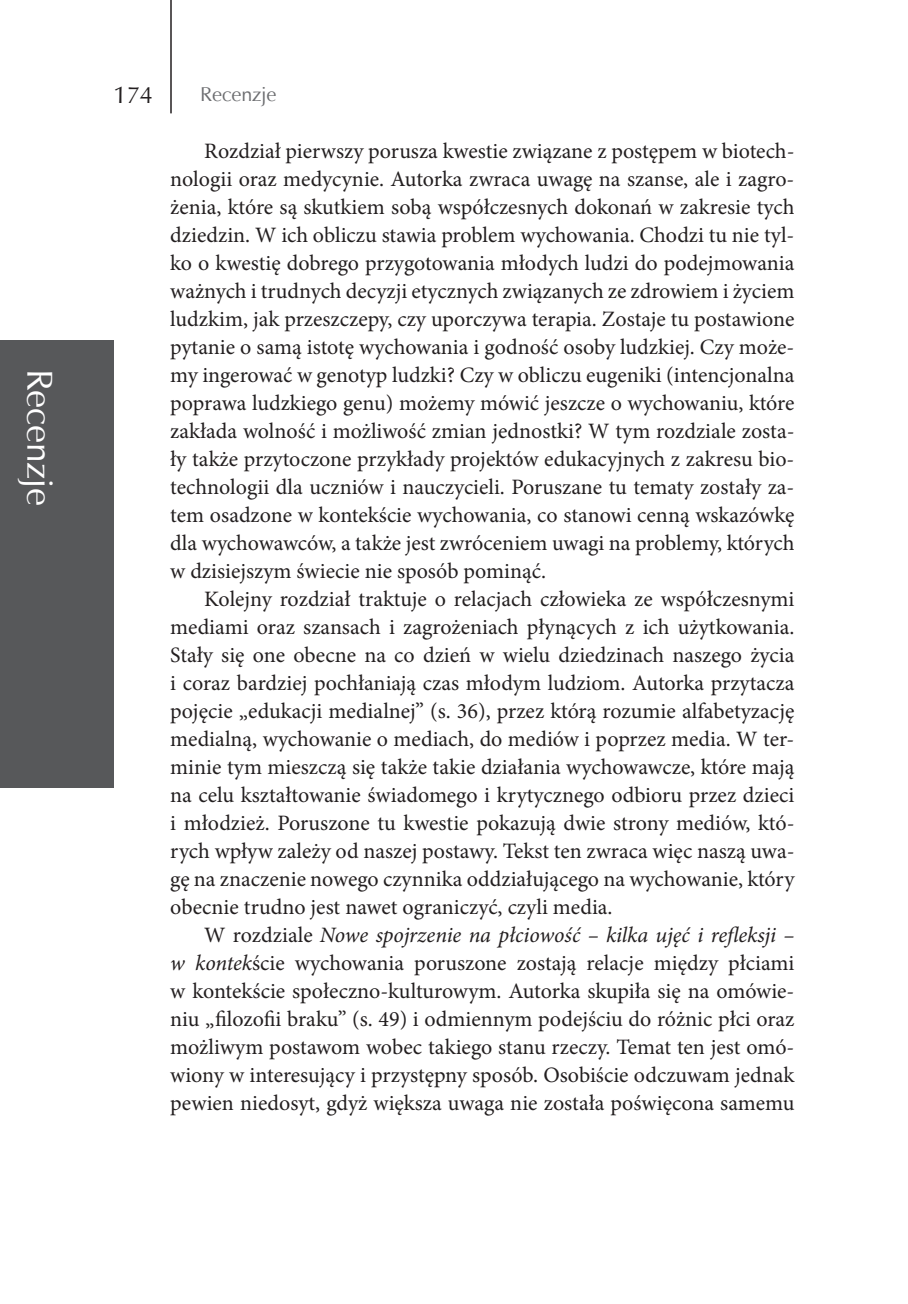
<style>
.page{position:relative;width:908px;height:1304px;background:#fff}
.page>*{position:absolute;margin:0;border:0;box-sizing:border-box;transform-origin:0 0}
.t1{font:36px "Zapf Humnst EU";color:#fff}
.t2{font:24px "Zapf Humnst EU";color:#231f20}
.t3{font:22px/28px "Minion Pro";color:#231f20;text-align:justify}
.t4{font:20px "Zapf Humnst EU";color:#6c6d70}
.s1{font-style:italic}
</style>
<div class="page">
<hr style="left:170px;top:0;width:2px;height:113px;background:#231f20">
<div style="left:0;top:340px;width:113px;height:448px;background:#57585a"></div>
<h1 class="t1" style="left:62px;top:369px;width:139px;rotate:90deg">Recenzje</h1>
<p class="t2" style="left:113px;top:80px;width:41px">174</p>
<p class="t4" style="left:200px;top:81px;width:78px">Recenzje</p>
<p class="t3" style="left:170px;top:137px;width:625px;text-indent:34px">Rozdział pierwszy porusza kwestie związane z postępem w biotech&shy;nologii oraz medycynie. Autorka zwraca uwagę na szanse, ale i zagro&shy;żenia, które są skutkiem sobą współczesnych dokonań w zakresie tych dziedzin. W ich obliczu stawia problem wychowania. Chodzi tu nie tyl&shy;ko o kwestię dobrego przygotowania młodych ludzi do podejmowania ważnych i trudnych decyzji etycznych związanych ze zdrowiem i życiem ludzkim, jak przeszczepy, czy uporczywa terapia. Zostaje tu postawione pytanie o samą istotę wychowania i godność osoby ludzkiej. Czy może&shy;my ingerować w genotyp ludzki? Czy w obliczu eugeniki (intencjonalna poprawa ludzkiego genu) możemy mówić jeszcze o wychowaniu, które zakłada wolność i możliwość zmian jednostki? W tym rozdziale zosta&shy;ły także przytoczone przykłady projektów edukacyjnych z zakresu bio&shy;technologii dla uczniów i nauczycieli. Poruszane tu tematy zostały za&shy;tem osadzone w kontekście wychowania, co stanowi cenną wskazówkę dla wychowawców, a także jest zwróceniem uwagi na problemy, których w dzisiejszym świecie nie sposób pominąć.</p>
<p class="t3" style="left:170px;top:585px;width:625px;text-indent:34px">Kolejny rozdział traktuje o relacjach człowieka ze współczesnymi mediami oraz szansach i zagrożeniach płynących z ich użytkowania.<br>Stały się one obecne na co dzień w wielu dziedzinach naszego życia i coraz bardziej pochłaniają czas młodym ludziom. Autorka przytacza pojęcie „edukacji medialnej” (s. 36), przez którą rozumie alfabetyzację medialną, wychowanie o mediach, do mediów i poprzez media. W ter&shy;minie tym mieszczą się także takie działania wychowawcze, które mają na celu kształtowanie świadomego i krytycznego odbioru przez dzieci i młodzież. Poruszone tu kwestie pokazują dwie strony mediów, któ&shy;rych wpływ zależy od naszej postawy. Tekst ten zwraca więc naszą uwa&shy;gę na znaczenie nowego czynnika oddziałującego na wychowanie, który obecnie trudno jest nawet ograniczyć, czyli media.</p>
<p class="t3" style="left:170px;top:921px;width:625px;text-indent:34px">W rozdziale <span class="s1">Nowe spojrzenie na płciowość – kilka ujęć i refleksji – w kontek</span>ście wychowania poruszone zostają relacje między płciami w kontekście społeczno-kulturowym. Autorka skupiła się na omówie&shy;niu „filozofii braku” (s. 49) i odmiennym podejściu do różnic płci oraz możliwym postawom wobec takiego stanu rzeczy. Temat ten jest omó&shy;wiony w interesujący i przystępny sposób. Osobiście odczuwam jednak pewien niedosyt, gdyż większa uwaga nie została poświęcona samemu</p>
</div>
